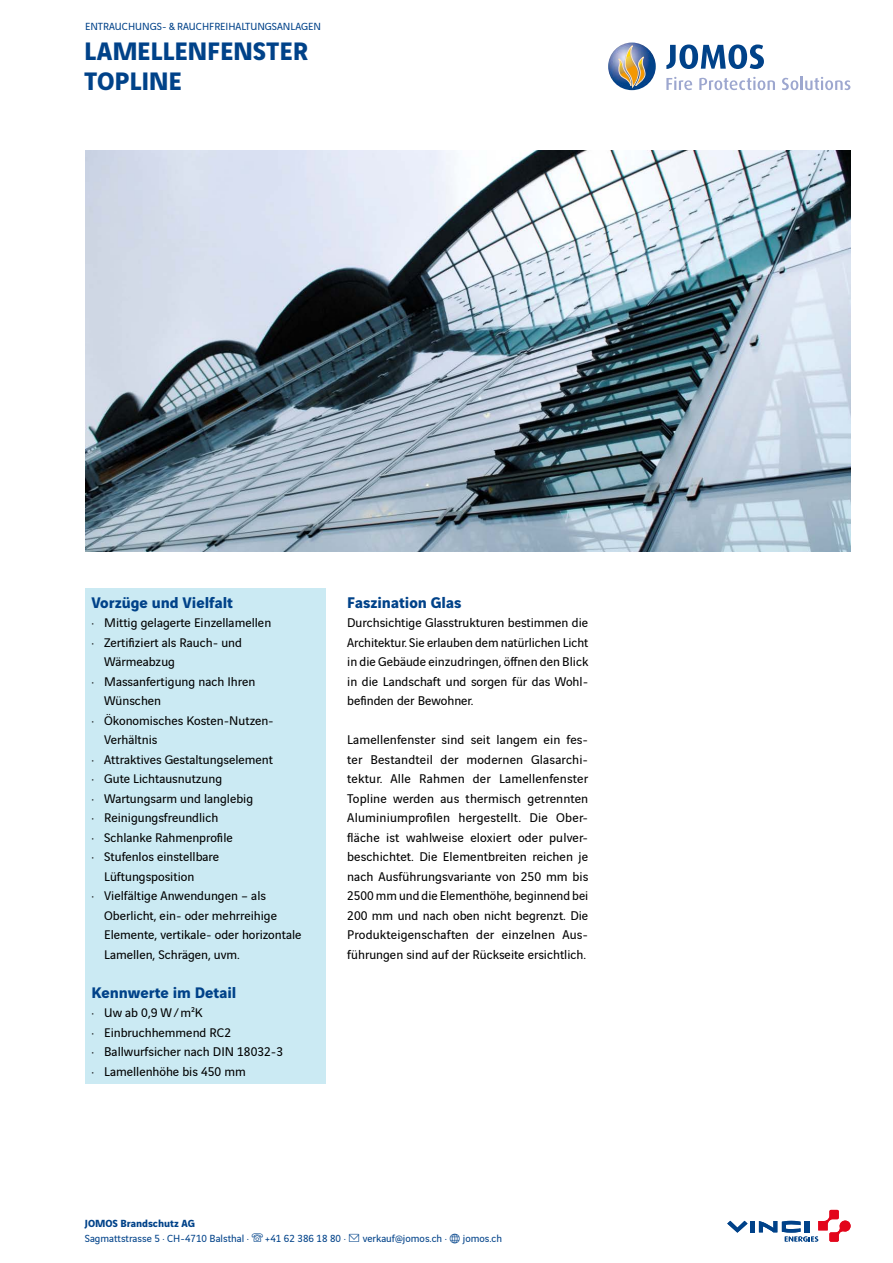
<style>
.page{position:relative;width:893px;height:1263px;background:#fff}
.page>*{position:absolute;margin:0;border:0;box-sizing:border-box;transform-origin:0 0}
.t1{font:700 27px/29.7px "Vinci Sans";color:#004289}
.t2{font:700 16.5px "Vinci Sans";color:#004289}
.t3{font:700 16.35px "Vinci Sans";color:#004289}
.t4{font:13.5px/19.5px "Vinci Sans";color:#000;text-align:justify}
.t5{font:13.35px/19.5px "Vinci Sans";color:#000}
.t6{font:10.95px "Vinci Sans";color:#004289}
.t7{font:700 10.95px "Vinci Sans";color:#004289}
</style>
<div class="page">
<svg style="left:666px;top:77px;width:26px;height:13px"></svg>
<svg style="left:699px;top:77px;width:76px;height:13px"></svg>
<svg style="left:782px;top:76px;width:68px;height:14px"></svg>
<img style="left:608px;top:43px;width:48px;height:47px;border-radius:24px">
<svg style="left:618px;top:45px;width:27px;height:43px"></svg>
<svg style="left:666px;top:45px;width:98px;height:24px"></svg>
<img style="left:85px;top:151px;width:765px;height:400px">
<div style="left:85px;top:588px;width:241px;height:496px;background:#cbeaf3"></div>
<hr style="left:750px;top:1221px;width:4px;height:11px;background:#004289">
<svg style="left:727px;top:1221px;width:21px;height:12px"></svg>
<svg style="left:759px;top:1210px;width:92px;height:32px"></svg>
<p class="t6" style="left:85px;top:18px;width:238px">ENTRAUCHUNGS- &amp; RAUCHFREIHALTUNGSANLAGEN</p>
<h1 class="t1" style="left:84px;top:34px;width:225px">LAMELLENFENSTER<br>TOPLINE</h1>
<p class="t3" style="left:91px;top:589px;width:143px">Vorzüge und Vielfalt</p>
<p class="t5" style="left:91px;top:612px;width:181px">· Mittig gelagerte Einzellamellen</p>
<p class="t5" style="left:91px;top:631px;width:152px">· Zertifiziert als Rauch- und</p>
<p class="t5" style="left:104px;top:651px;width:72px">Wärmeabzug</p>
<p class="t5" style="left:91px;top:670px;width:165px">· Massanfertigung nach Ihren</p>
<p class="t5" style="left:104px;top:690px;width:58px">Wünschen</p>
<p class="t5" style="left:91px;top:709px;width:184px">· Ökonomisches Kosten-Nutzen-</p>
<p class="t5" style="left:104px;top:729px;width:55px">Verhältnis</p>
<p class="t5" style="left:91px;top:748px;width:183px">· Attraktives Gestaltungselement</p>
<p class="t5" style="left:91px;top:768px;width:132px">· Gute Lichtausnutzung</p>
<p class="t5" style="left:91px;top:787px;width:163px">· Wartungsarm und langlebig</p>
<p class="t5" style="left:91px;top:807px;width:128px">· Reinigungsfreundlich</p>
<p class="t5" style="left:91px;top:826px;width:143px">· Schlanke Rahmenprofile</p>
<p class="t5" style="left:91px;top:846px;width:129px">· Stufenlos einstellbare</p>
<p class="t5" style="left:104px;top:865px;width:92px">Lüftungsposition</p>
<p class="t5" style="left:91px;top:885px;width:176px">· Vielfältige Anwendungen – als</p>
<p class="t5" style="left:104px;top:904px;width:174px">Oberlicht, ein- oder mehrreihige</p>
<p class="t5" style="left:104px;top:924px;width:199px">Elemente, vertikale- oder horizontale</p>
<p class="t5" style="left:104px;top:943px;width:137px">Lamellen, Schrägen, uvm.</p>
<p class="t3" style="left:91px;top:979px;width:146px">Kennwerte im Detail</p>
<p class="t5" style="left:91px;top:1002px;width:141px">· Uw ab 0,9 W/m²K<br>· Einbruchhemmend RC2</p>
<p class="t4" style="left:91px;top:1041px;width:193px">· Ballwurfsicher nach DIN 18032-3 · Lamellenhöhe bis 450 mm</p>
<p class="t2" style="left:347px;top:589px;width:116px">Faszination Glas</p>
<p class="t4" style="left:347px;top:612px;width:243px">Durchsichtige Glasstrukturen bestimmen die Architektur. Sie erlauben dem natürlichen Licht in die Gebäude einzudringen, öffnen den Blick in die Landschaft und sorgen für das Wohl&shy;befinden der Bewohner.</p>
<p class="t4" style="left:347px;top:729px;width:243px">Lamellenfenster sind seit langem ein fes&shy;ter Bestandteil der modernen Glasarchi&shy;tektur. Alle Rahmen der Lamellenfenster Topline werden aus thermisch getrennten Aluminiumprofilen hergestellt. Die Ober&shy;fläche ist wahlweise eloxiert oder pulver&shy;beschichtet. Die Elementbreiten reichen je nach Ausführungsvariante von 250 mm bis 2500 mm und die Elementhöhe, beginnend bei 200 mm und nach oben nicht begrenzt. Die Produkteigenschaften der einzelnen Aus&shy;führungen sind auf der Rückseite ersichtlich.</p>
<p class="t7" style="left:85px;top:1215px;width:112px">JOMOS Brandschutz AG</p>
<p class="t6" style="left:85px;top:1230px;width:166px">Sagmattstrasse 5 · CH-4710 Balsthal ·</p>
<p class="t6" style="left:265px;top:1230px;width:184px">+41 62 386 18 80 · → verkauf@jomos.ch ·</p>
<p class="t6" style="left:463px;top:1230px;width:41px">jomos.ch</p>
</div>
